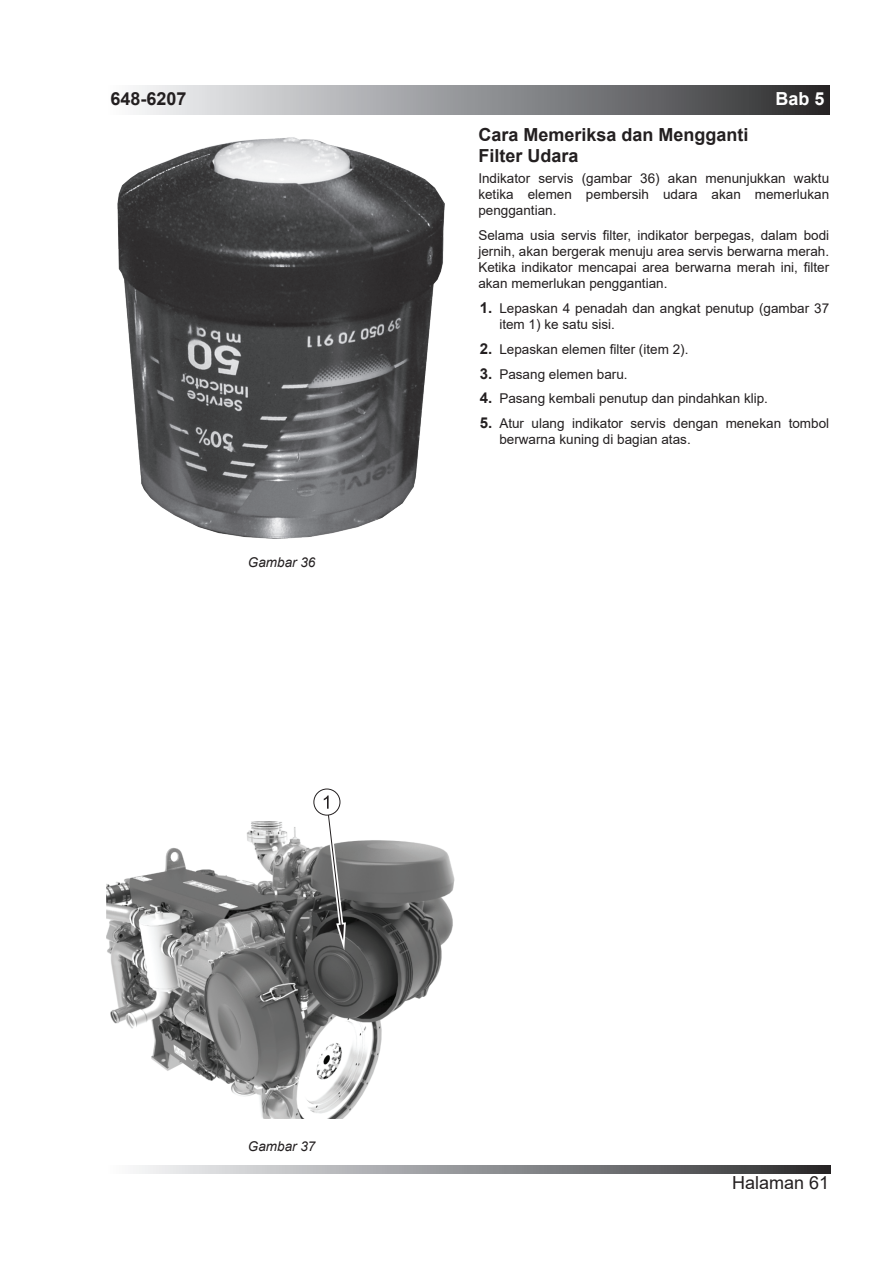
<style>
.page{position:relative;width:893px;height:1263px;background:#fff}
.page>*{position:absolute;margin:0;border:0;box-sizing:border-box;transform-origin:0 0}
.t1{font:700 18px/21.6px "Arial";color:#231f20}
.t2{font:18px "Arial";color:#231f20}
.t3{font:700 18px "Arial";color:#fff}
.t4{font:13.5px/16.2px "Arial";color:#231f20;text-align:justify}
.t5{font:italic 13.5px "Arial";color:#231f20}
.s1{font-weight:700;font-size:15px}
</style>
<div class="page">
<div style="left:106px;top:85px;width:723px;height:29px;background:linear-gradient(to right,#fcfdff,#2d2e30)"></div>
<svg style="left:136px;top:1165px;width:694px;height:8px;background:#909193"></svg>
<img style="left:117px;top:137px;width:328px;height:402px">
<img style="left:106px;top:821px;width:349px;height:297px">
<svg style="left:313px;top:789px;width:27px;height:26px"></svg>
<svg style="left:322px;top:795px;width:24px;height:155px"></svg>
<h1 class="t1" style="left:111px;top:88px;width:78px">648-6207</h1>
<h1 class="t3" style="left:776px;top:86px;width:51px">Bab 5</h1>
<p class="t5" style="left:248px;top:554px;width:69px">Gambar 36</p>
<h1 class="t1" style="left:478px;top:124px;width:272px">Cara Memeriksa dan Mengganti<br>Filter Udara</h1>
<p class="t4" style="left:478px;top:170px;width:352px">Indikator servis (gambar 36) akan menunjukkan waktu ketika elemen pembersih udara akan memerlukan penggantian.</p>
<p class="t4" style="left:478px;top:227px;width:352px">Selama usia servis filter, indikator berpegas, dalam bodi jernih, akan bergerak menuju area servis berwarna merah.<br>Ketika indikator mencapai area berwarna merah ini, filter akan memerlukan penggantian.</p>
<p class="t4" style="left:499px;top:300px;width:331px;text-indent:-20px"><span class="s1">1.</span> Lepaskan 4 penadah dan angkat penutup (gambar 37 item 1) ke satu sisi.</p>
<p class="t4" style="left:480px;top:341px;width:210px"><span class="s1">2.</span> Lepaskan elemen filter (item 2).</p>
<p class="t4" style="left:480px;top:366px;width:149px"><span class="s1">3.</span> Pasang elemen baru.</p>
<p class="t4" style="left:480px;top:391px;width:290px"><span class="s1">4.</span> Pasang kembali penutup dan pindahkan klip.</p>
<p class="t4" style="left:499px;top:415px;width:331px;text-indent:-20px"><span class="s1">5.</span> Atur ulang indikator servis dengan menekan tombol berwarna kuning di bagian atas.</p>
<p class="t5" style="left:248px;top:1137px;width:69px">Gambar 37</p>
<h1 class="t2" style="left:732px;top:1170px;width:99px">Halaman 61</h1>
</div>
